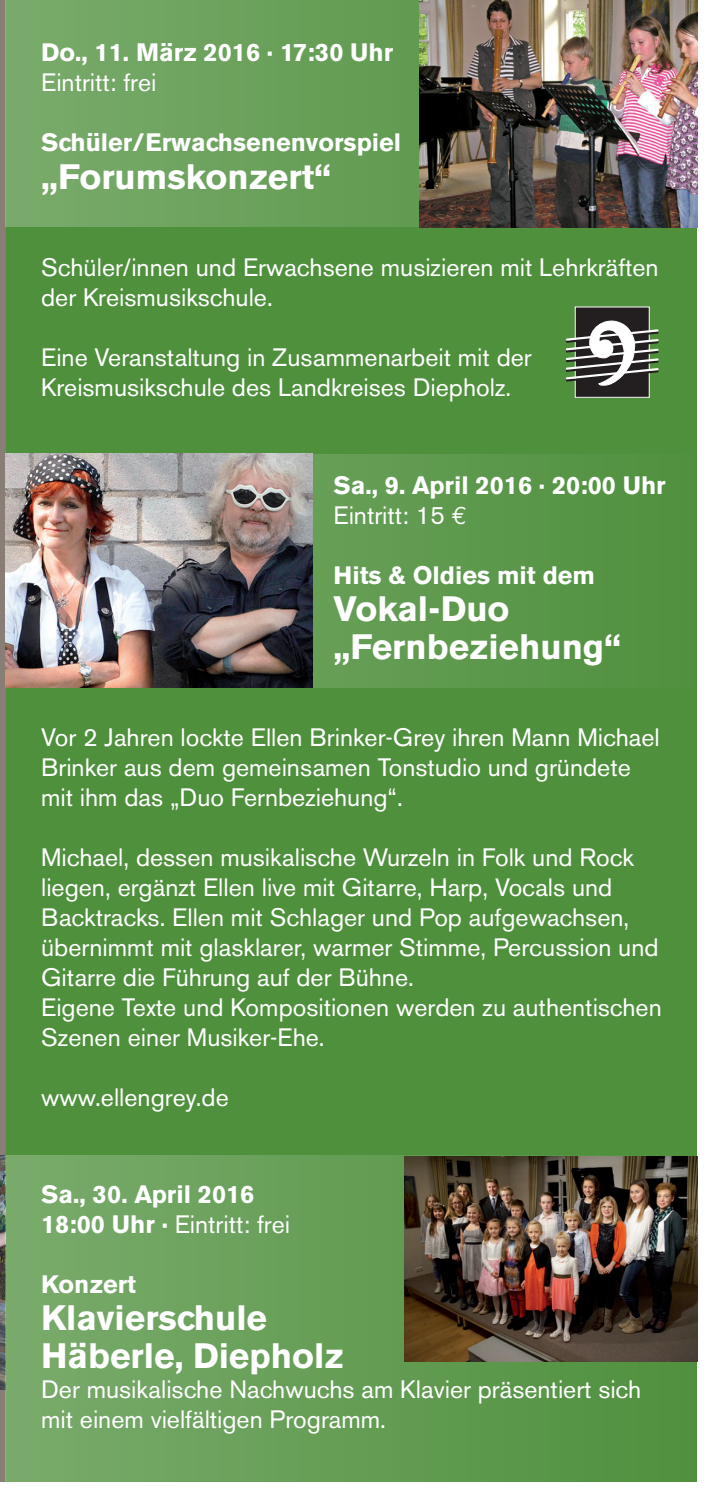
<style>
.page{position:relative;width:716px;height:1489px;background:#fff}
.page>*{position:absolute;margin:0;border:0;box-sizing:border-box;transform-origin:0 0}
.t1{font:700 35px/37.5px "Akzidenz Grotesk BE";color:#fff}
.t2{font:25px/30px "Akzidenz Grotesk BE";color:#fff}
.t3{font:700 25px/30px "Akzidenz Grotesk BE";color:#fff}
.s1{font-weight:400}
</style>
<div class="page">
<div style="left:6px;top:0;width:691px;height:1481px;background:#4f903d"></div>
<div style="left:0;top:0;width:6px;height:1481px;background:#887e75"></div>
<div style="left:6px;top:0;width:691px;height:227px;background:linear-gradient(to bottom,#6da35e,#6da35e)"></div>
<div style="left:6px;top:454px;width:691px;height:233px;background:#5b974a"></div>
<img style="left:419px;top:0;width:278px;height:227px">
<div style="left:575px;top:307px;width:74px;height:90px;background:#231f20"></div>
<svg style="left:566px;top:321px;width:93px;height:64px"></svg>
<img style="left:0;top:1155px;width:6px;height:234px">
<img style="left:6px;top:454px;width:306px;height:233px">
<div style="left:6px;top:1155px;width:691px;height:326px;background:linear-gradient(to right,#7aab6c,#4f8e3d)"></div>
<img style="left:405px;top:1155px;width:292px;height:206px">
<p class="t3" style="left:41px;top:38px;width:353px">Do., 11. März 2016 · 17:30 Uhr<br><span class="s1">Eintritt: frei</span></p>
<p class="t3" style="left:41px;top:128px;width:361px">Schüler/Erwachsenenvorspiel</p>
<p class="t1" style="left:41px;top:158px;width:291px">„Forumskonzert“</p>
<p class="t2" style="left:41px;top:252px;width:619px">Schüler/innen und Erwachsene musizieren mit Lehrkräften der Kreismusikschule.</p>
<p class="t2" style="left:41px;top:342px;width:492px">Eine Veranstaltung in Zusammenarbeit mit der<br>Kreismusikschule des Landkreises Diepholz.</p>
<p class="t3" style="left:333px;top:470px;width:334px">Sa., 9. April 2016 · 20:00 Uhr<br><span class="s1">Eintritt: 15</span></p>
<p class="t3" style="left:333px;top:560px;width:263px">Hits &amp; Oldies mit dem</p>
<p class="t1" style="left:333px;top:590px;width:289px">Vokal-Duo „Fernbeziehung“</p>
<p class="t2" style="left:41px;top:722px;width:620px">Vor 2 Jahren lockte Ellen Brinker-Grey ihren Mann Michael<br>Brinker aus dem gemeinsamen Tonstudio und gründete mit ihm das „Duo Fernbeziehung“.</p>
<p class="t2" style="left:41px;top:842px;width:622px">Michael, dessen musikalische Wurzeln in Folk und Rock liegen, ergänzt Ellen live mit Gitarre, Harp, Vocals und Backtracks. Ellen mit Schlager und Pop aufgewachsen, übernimmt mit glasklarer, warmer Stimme, Percussion und Gitarre die Führung auf der Bühne.<br>Eigene Texte und Kompositionen werden zu authentischen Szenen einer Musiker-Ehe.</p>
<p class="t2" style="left:41px;top:1082px;width:189px">www.ellengrey.de</p>
<p class="t3" style="left:41px;top:1179px;width:250px">Sa., 30. April 2016<br>18:00 Uhr · <span class="s1">Eintritt: frei</span></p>
<p class="t3" style="left:41px;top:1269px;width:96px">Konzert</p>
<p class="t1" style="left:41px;top:1299px;width:304px">Klavierschule<br>Häberle, Diepholz</p>
<p class="t2" style="left:41px;top:1374px;width:601px">Der musikalische Nachwuchs am Klavier präsentiert sich mit einem vielfältigen Programm.</p>
</div>
